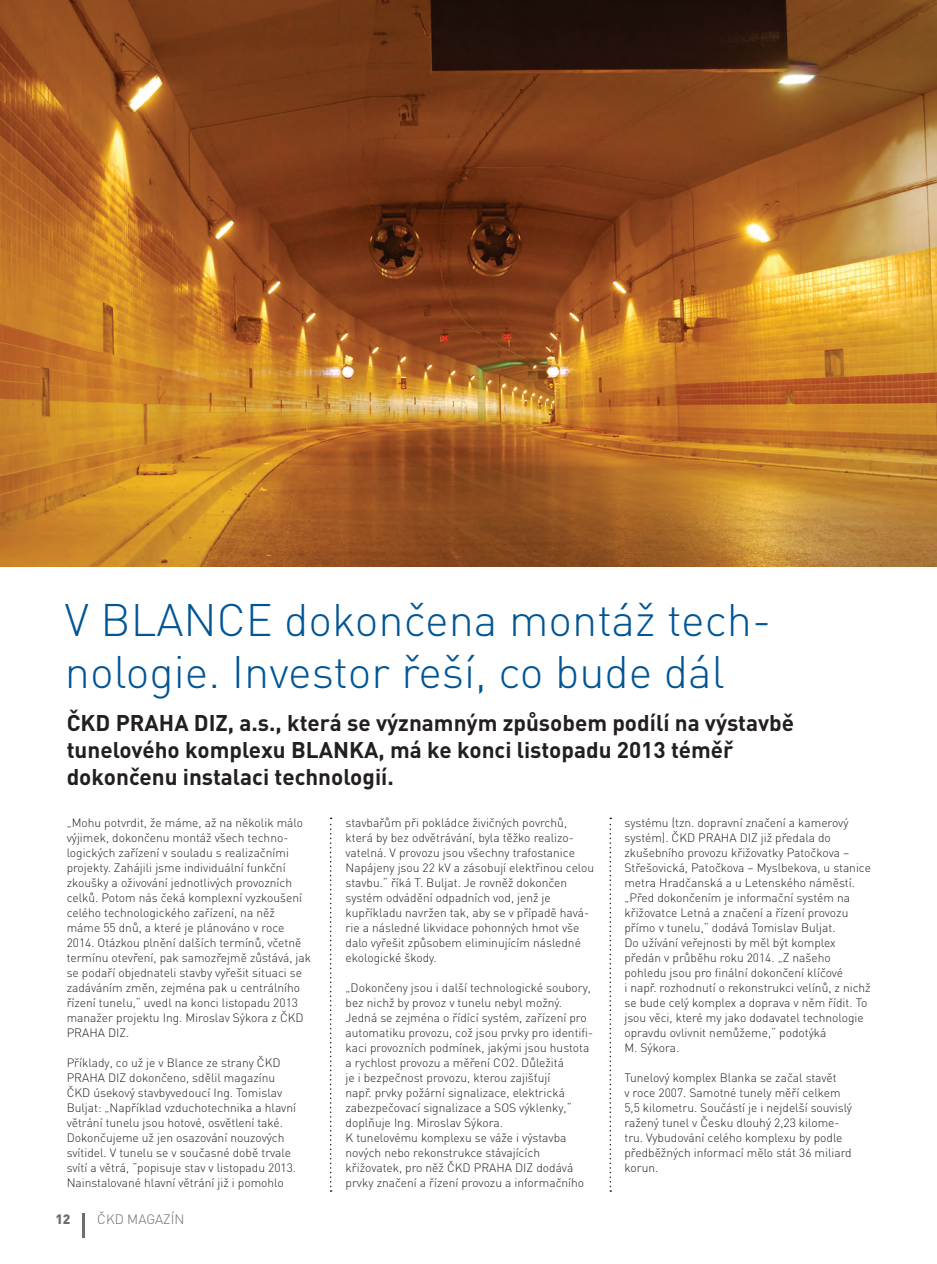
<style>
.page{position:relative;width:937px;height:1264px;background:#fff}
.page>*{position:absolute;margin:0;border:0;box-sizing:border-box;transform-origin:0 0}
.t1{font:45px/52.5px "DINCE Light";color:#005595}
.t2{font:22.5px/27px "DINCE Bold";color:#231f20}
.t3{font:13.5px "DINCE Light";color:#6c6d70}
.t4{font:13.5px "DINCE Black";color:#6c6d70}
.t5{font:12px/15px "DINCE Light";color:#231f20}
</style>
<div class="page">
<hr style="left:82px;top:1213px;width:2px;height:24px;background:#6c6d70">
<img style="left:0;top:0;width:936px;height:567px">
<svg style="left:330px;top:818px;width:1px;height:374px"></svg>
<svg style="left:609px;top:818px;width:2px;height:374px"></svg>
<p class="t1" style="left:65px;top:593px;width:707px">V BLANCE dokončena montáž tech&shy;nologie. Investor řeší, co bude dál</p>
<p class="t2" style="left:67px;top:708px;width:728px">ČKD PRAHA DIZ, a.s., která se významným způsobem podílí na výstavbě tunelového komplexu BLANKA, má ke konci listopadu 2013 téměř</p>
<p class="t2" style="left:67px;top:762px;width:328px">dokončenu instalaci technologií.</p>
<p class="t5" style="left:67px;top:815px;width:246px">„Mohu potvrdit, že máme, až na několik málo výjimek, dokončenu montáž všech techno&shy;logických zařízení v souladu s realizačními projekty. Zahájili jsme individuální funkční zkoušky a oživování jednotlivých provozních celků. Potom nás čeká komplexní vyzkoušení celého technologického zařízení, na něž máme 55 dnů, a které je plánováno v roce 2014. Otázkou plnění dalších termínů, včetně termínu otevření, pak samozřejmě zůstává, jak se podaří objednateli stavby vyřešit situaci se zadáváním změn, zejména pak u centrálního řízení tunelu,“ uvedl na konci listopadu 2013 manažer projektu Ing. Miroslav Sýkora z ČKD PRAHA DIZ.</p>
<p class="t5" style="left:67px;top:1055px;width:231px">Příklady, co už je v Blance ze strany ČKD PRAHA DIZ dokončeno, sdělil magazínu ČKD úsekový stavbyvedoucí Ing. Tomislav Buljat: „Například vzduchotechnika a hlavní větrání tunelu jsou hotové, osvětlení také.<br>Dokončujeme už jen osazování nouzových svítidel. V tunelu se v současné době trvale svítí a větrá, “popisuje stav v listopadu 2013.<br>Nainstalované hlavní větrání již i pomohlo</p>
<p class="t4" style="left:55px;top:1210px;width:17px">12</p>
<p class="t3" style="left:97px;top:1211px;width:89px">ČKD MAGAZÍN</p>
<p class="t5" style="left:345px;top:815px;width:250px">stavbařům při pokládce živičných povrchů, která by bez odvětrávání, byla těžko realizo&shy;vatelná. V provozu jsou všechny trafostanice Napájeny jsou 22 kV a zásobují elektřinou celou stavbu.“ říká T. Buljat. Je rovněž dokončen systém odvádění odpadních vod, jenž je kupříkladu navržen tak, aby se v případě havá&shy;rie a následné likvidace pohonných hmot vše dalo vyřešit způsobem eliminujícím následné ekologické škody.</p>
<p class="t5" style="left:345px;top:980px;width:249px">„Dokončeny jsou i další technologické soubory, bez nichž by provoz v tunelu nebyl možný.<br>Jedná se zejména o řídící systém, zařízení pro automatiku provozu, což jsou prvky pro identifi&shy;kaci provozních podmínek, jakými jsou hustota a rychlost provozu a měření CO2. Důležitá<br>je i bezpečnost provozu, kterou zajišťují<br>např. prvky požární signalizace, elektrická zabezpečovací signalizace a SOS výklenky,“ doplňuje Ing. Miroslav Sýkora.</p>
<p class="t5" style="left:345px;top:1130px;width:240px">K tunelovému komplexu se váže i výstavba nových nebo rekonstrukce stávajících křižovatek, pro něž ČKD PRAHA DIZ dodává prvky značení a řízení provozu a informačního</p>
<p class="t5" style="left:624px;top:815px;width:248px">systému (tzn. dopravní značení a kamerový systém). ČKD PRAHA DIZ již předala do zkušebního provozu křižovatky Patočkova – Střešovická, Patočkova – Myslbekova, u stanice metra Hradčanská a u Letenského náměstí. „Před dokončením je informační systém na křižovatce Letná a značení a řízení provozu přímo v tunelu,“ dodává Tomislav Buljat.</p>
<p class="t5" style="left:624px;top:935px;width:248px">Do užívání veřejnosti by měl být komplex předán v průběhu roku 2014. „Z našeho pohledu jsou pro finální dokončení klíčové<br>i např. rozhodnutí o rekonstrukci velínů, z nichž se bude celý komplex a doprava v něm řídit. To jsou věci, které my jako dodavatel technologie opravdu ovlivnit nemůžeme,“ podotýká</p>
<p class="t5" style="left:624px;top:1040px;width:56px">M. Sýkora.</p>
<p class="t5" style="left:624px;top:1070px;width:229px">Tunelový komplex Blanka se začal stavět<br>v roce 2007. Samotné tunely měří celkem 5,5 kilometru. Součástí je i nejdelší souvislý ražený tunel v Česku dlouhý 2,23 kilome&shy;tru. Vybudování celého komplexu by podle předběžných informací mělo stát 36 miliard korun.</p>
</div>
